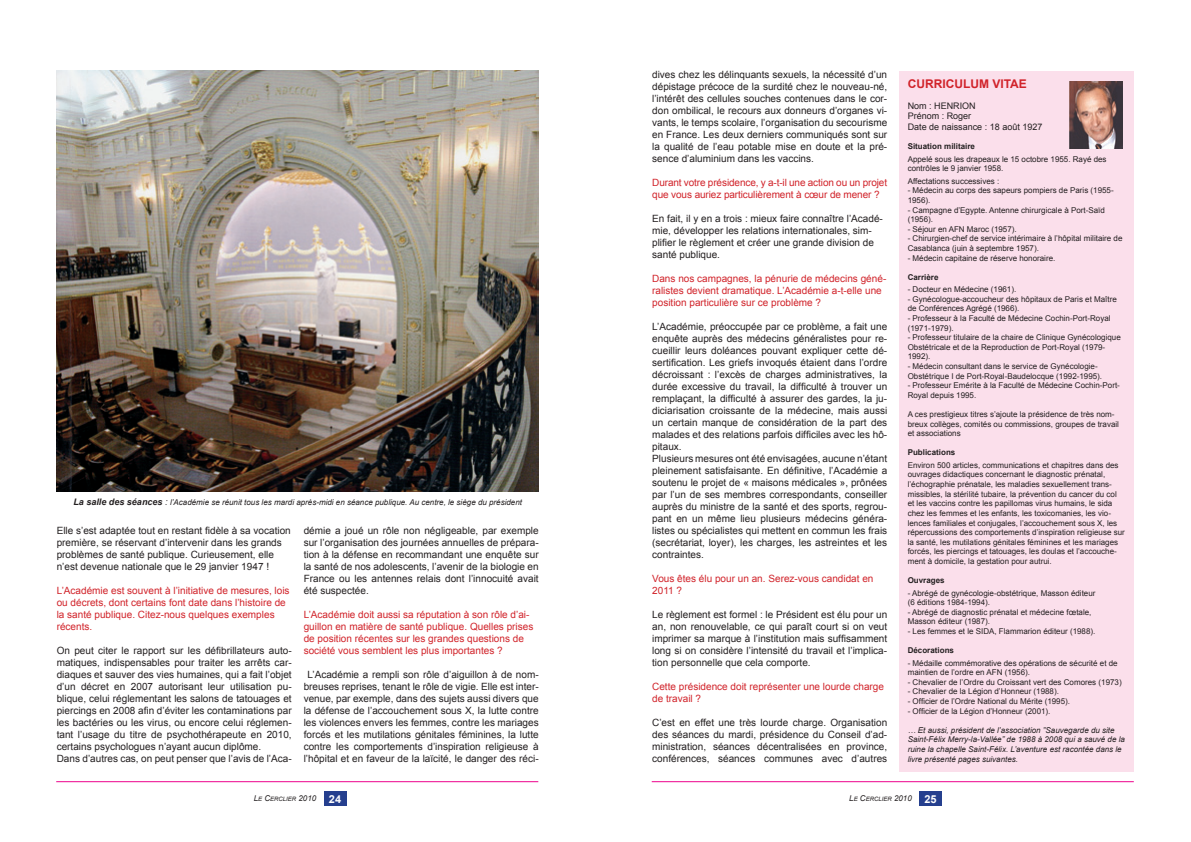
<style>
.page{position:relative;width:1191px;height:842px;background:#fff}
.page>*{position:absolute;margin:0;border:0;box-sizing:border-box;transform-origin:0 0}
.t1{font:700 12px "Arial";color:#d1232a}
.t2{font:10px/12px "Arial";color:#231f20;text-align:justify}
.t3{font:10px/12px "Arial";color:#d1232a}
.t4{font:9px/10.8px "Arial";color:#231f20}
.t5{font:8px/9.6px "Arial";color:#231f20}
.t6{font:italic 8px/9.6px "Arial";color:#231f20}
.t7{font:700 8px "Arial";color:#231f20}
.t8{font:italic 6px "Arial";color:#231f20}
.s1{font-weight:700;font-size:9px}
.s2{font-size:9px}
.s3{font-size:8px}
.s4{font-weight:700;font-style:normal;font-size:11px;color:#fff}
</style>
<div class="page">
<div style="left:324px;top:791px;width:22px;height:15px;background:#253f8e"></div>
<hr style="left:56px;top:781px;width:482px;height:1px;background:#ed028c">
<div style="left:919px;top:791px;width:23px;height:15px;background:#253f8e"></div>
<hr style="left:651px;top:781px;width:482px;height:1px;background:#ed028c">
<img style="left:57px;top:71px;width:482px;height:421px">
<div style="left:899px;top:71px;width:234px;height:700px;background:#fbdfeb"></div>
<img style="left:1069px;top:81px;width:54px;height:67px">
<p class="t6" style="left:73px;top:497px;width:450px"><span class="s1">La salle des séances</span> <span class="s2">:</span> l’Académie se réunit tous les mardi après-midi en séance publique. Au centre, le siège du président</p>
<p class="t2" style="left:57px;top:524px;width:236px;text-align:left">Elle s’est adaptée tout en restant fidèle à sa vocation première, se réservant d’intervenir dans les grands problèmes de santé publique. Curieusement, elle n’est devenue nationale que le 29 janvier 1947 !</p>
<p class="t3" style="left:57px;top:584px;width:234px">L’Académie est souvent à l’initiative de mesures, lois ou décrets, dont certains font date dans l’histoire de la santé publique. Citez-nous quelques exemples récents.</p>
<p class="t2" style="left:57px;top:644px;width:236px;text-align:left">On peut citer le rapport sur les défibrillateurs auto&shy;matiques, indispensables pour traiter les arrêts car&shy;diaques et sauver des vies humaines, qui a fait l’objet d’un décret en 2007 autorisant leur utilisation pu&shy;blique, celui réglementant les salons de tatouages et piercings en 2008 afin d’éviter les contaminations par les bactéries ou les virus, ou encore celui réglemen&shy;tant l’usage du titre de psychothérapeute en 2010, certains psychologues n’ayant aucun diplôme.<br>Dans d’autres cas, on peut penser que l’avis de l’Aca-</p>
<p class="t2" style="left:304px;top:524px;width:236px">démie a joué un rôle non négligeable, par exemple sur l’organisation des journées annuelles de prépara&shy;tion à la défense en recommandant une enquête sur la santé de nos adolescents, l’avenir de la biologie en France ou les antennes relais dont l’innocuité avait été suspectée.</p>
<p class="t3" style="left:304px;top:608px;width:231px">L’Académie doit aussi sa réputation à son rôle d’ai&shy;guillon en matière de santé publique. Quelles prises de position récentes sur les grandes questions de société vous semblent les plus importantes ?</p>
<p class="t2" style="left:304px;top:668px;width:236px;text-align:center">L’Académie a rempli son rôle d’aiguillon à de nom&shy;breuses reprises, tenant le rôle de vigie. Elle est inter&shy;venue, par exemple, dans des sujets aussi divers que la défense de l’accouchement sous X, la lutte contre les violences envers les femmes, contre les mariages forcés et les mutilations génitales féminines, la lutte contre les comportements d’inspiration religieuse à l’hôpital et en faveur de la laïcité, le danger des réci-</p>
<p class="t2" style="left:652px;top:69px;width:236px">dives chez les délinquants sexuels, la nécessité d’un dépistage précoce de la surdité chez le nouveau-né, l’intérêt des cellules souches contenues dans le cor&shy;don ombilical, le recours aux donneurs d’organes vi&shy;vants, le temps scolaire, l’organisation du secourisme en France. Les deux derniers communiqués sont sur la qualité de l’eau potable mise en doute et la pré&shy;sence d’aluminium dans les vaccins.</p>
<p class="t3" style="left:652px;top:177px;width:236px">Durant votre présidence, y a-t-il une action ou un projet que vous auriez particulièrement à cœur de mener ?</p>
<p class="t2" style="left:652px;top:213px;width:232px;text-align:left">En fait, il y en a trois : mieux faire connaître l’Acadé&shy;mie, développer les relations internationales, sim&shy;plifier le règlement et créer une grande division de santé publique.</p>
<p class="t3" style="left:652px;top:273px;width:236px">Dans nos campagnes, la pénurie de médecins géné&shy;ralistes devient dramatique. L’Académie a-t-elle une position particulière sur ce problème ?</p>
<p class="t2" style="left:652px;top:321px;width:236px;text-align:left">L’Académie, préoccupée par ce problème, a fait une enquête auprès des médecins généralistes pour re&shy;cueillir leurs doléances pouvant expliquer cette dé&shy;sertification. Les griefs invoqués étaient dans l’ordre décroissant : l’excès de charges administratives, la durée excessive du travail, la difficulté à trouver un remplaçant, la difficulté à assurer des gardes, la ju&shy;diciarisation croissante de la médecine, mais aussi un certain manque de considération de la part des malades et des relations parfois difficiles avec les hô&shy;pitaux.<br>Plusieurs mesures ont été envisagées, aucune n’étant pleinement satisfaisante. En définitive, l’Académie a soutenu le projet de « maisons médicales », prônées par l’un de ses membres correspondants, conseiller auprès du ministre de la santé et des sports, regrou&shy;pant en un même lieu plusieurs médecins généra&shy;listes ou spécialistes qui mettent en commun les frais (secrétariat, loyer), les charges, les astreintes et les contraintes.</p>
<p class="t3" style="left:652px;top:573px;width:223px">Vous êtes élu pour un an. Serez-vous candidat en<br>2011 ?</p>
<p class="t2" style="left:652px;top:609px;width:236px">Le règlement est formel : le Président est élu pour un an, non renouvelable, ce qui paraît court si on veut imprimer sa marque à l’institution mais suffisamment long si on considère l’intensité du travail et l’implica&shy;tion personnelle que cela comporte.</p>
<p class="t3" style="left:652px;top:681px;width:233px">Cette présidence doit représenter une lourde charge de travail ?</p>
<p class="t2" style="left:652px;top:717px;width:236px">C’est en effet une très lourde charge. Organisation des séances du mardi, présidence du Conseil d’ad&shy;ministration, séances décentralisées en province, conférences, séances communes avec d’autres</p>
<p class="t1" style="left:907px;top:76px;width:121px">CURRICULUM VITAE</p>
<p class="t4" style="left:907px;top:100px;width:136px">Nom : HENRION<br>Prénom : Roger<br>Date de naissance : 18 août 1927</p>
<p class="t7" style="left:907px;top:141px;width:69px">Situation militaire</p>
<p class="t5" style="left:907px;top:154px;width:200px">Appelé sous les drapeaux le 15 octobre 1955. Rayé des contrôles le 9 janvier 1958.</p>
<p class="t5" style="left:907px;top:176px;width:93px">Affectations successives :</p>
<p class="t5" style="left:907px;top:186px;width:207px">- Médecin au corps des sapeurs pompiers de Paris (1955-<br>1956).</p>
<p class="t5" style="left:907px;top:205px;width:198px">- Campagne d’Egypte. Antenne chirurgicale à Port-Saïd (1956).</p>
<p class="t5" style="left:907px;top:224px;width:110px">- Séjour en AFN Maroc (1957).</p>
<p class="t5" style="left:907px;top:234px;width:216px">- Chirurgien-chef de service intérimaire à l’hôpital militaire de<br>Casablanca (juin à septembre 1957).</p>
<p class="t5" style="left:907px;top:253px;width:149px">- Médecin capitaine de réserve honoraire.</p>
<p class="t7" style="left:907px;top:272px;width:32px">Carrière</p>
<p class="t5" style="left:907px;top:285px;width:110px">- Docteur en Médecine (1961).</p>
<p class="t5" style="left:907px;top:294px;width:210px">- Gynécologue-accoucheur des hôpitaux de Paris et Maître de Conférences Agrégé (1966).</p>
<p class="t5" style="left:907px;top:313px;width:204px">- Professeur à la Faculté de Médecine Cochin-Port-Royal (1971-1979).</p>
<p class="t5" style="left:907px;top:333px;width:214px">- Professeur titulaire de la chaire de Clinique Gynécologique<br>Obstétricale et de la Reproduction de Port-Royal (1979-<br>1992).</p>
<p class="t5" style="left:907px;top:361px;width:196px">- Médecin consultant dans le service de Gynécologie-<br>Obstétrique I de Port-Royal-Baudelocque (1992-1995).</p>
<p class="t5" style="left:907px;top:381px;width:214px">- Professeur Emérite à la Faculté de Médecine Cochin-Port-<br>Royal depuis 1995.</p>
<p class="t5" style="left:907px;top:409px;width:213px">A ces prestigieux titres s’ajoute la présidence de très nom&shy;breux collèges, comités ou commissions, groupes de travail et associations</p>
<p class="t7" style="left:907px;top:447px;width:49px">Publications</p>
<p class="t5" style="left:907px;top:460px;width:218px">Environ 500 articles, communications et chapitres dans des ouvrages didactiques concernant le diagnostic prénatal, l’échographie prénatale, les maladies sexuellement trans&shy;missibles, la stérilité tubaire, la prévention du cancer du col et les vaccins contre les papillomas virus humains, le sida chez les femmes et les enfants, les toxicomanies, les vio&shy;lences familiales et conjugales, l’accouchement sous X, les répercussions des comportements d’inspiration religieuse sur la santé, les mutilations génitales féminines et les mariages forcés, les piercings et tatouages, les doulas et l’accouche&shy;ment à domicile, la gestation pour autrui.</p>
<p class="t7" style="left:907px;top:575px;width:38px">Ouvrages</p>
<p class="t5" style="left:907px;top:588px;width:189px">- Abrégé de gynécologie-obstétrique, Masson éditeur (6 éditions 1984-1994).</p>
<p class="t5" style="left:907px;top:607px;width:185px">- Abrégé de diagnostic prénatal et médecine fœtale,<br>Masson éditeur (1987).</p>
<p class="t5" style="left:907px;top:626px;width:189px">- Les femmes et le SIDA, Flammarion éditeur (1988).</p>
<p class="t7" style="left:907px;top:645px;width:48px">Décorations</p>
<p class="t5" style="left:907px;top:658px;width:211px">- Médaille commémorative des opérations de sécurité et de maintien de l’ordre en AFN (1956).</p>
<p class="t5" style="left:907px;top:677px;width:215px">- Chevalier de l’Ordre du Croissant vert des Comores (1973)</p>
<p class="t5" style="left:907px;top:687px;width:153px">- Chevalier de la Légion d’Honneur (1988).</p>
<p class="t5" style="left:907px;top:696px;width:164px">- Officier de l’Ordre National du Mérite (1995).</p>
<p class="t5" style="left:907px;top:706px;width:144px">- Officier de la Légion d’Honneur (2001).</p>
<p class="t6" style="left:907px;top:725px;width:219px">… Et aussi, président de l’association ”Sauvegarde du site Saint-Félix Merry-la-Vallée” de 1988 à 2008 qui a sauvé de la ruine la chapelle Saint-Félix. L’aventure est racontée dans le livre présenté pages suivantes.</p>
<p class="t8" style="left:254px;top:795px;width:89px"><span class="s3">L</span>E <span class="s3">C</span>ERCLIER <span class="s3">2010</span> <span class="s4">24</span></p>
<p class="t8" style="left:849px;top:795px;width:89px"><span class="s3">L</span>E <span class="s3">C</span>ERCLIER <span class="s3">2010</span> <span class="s4">25</span></p>
</div>
